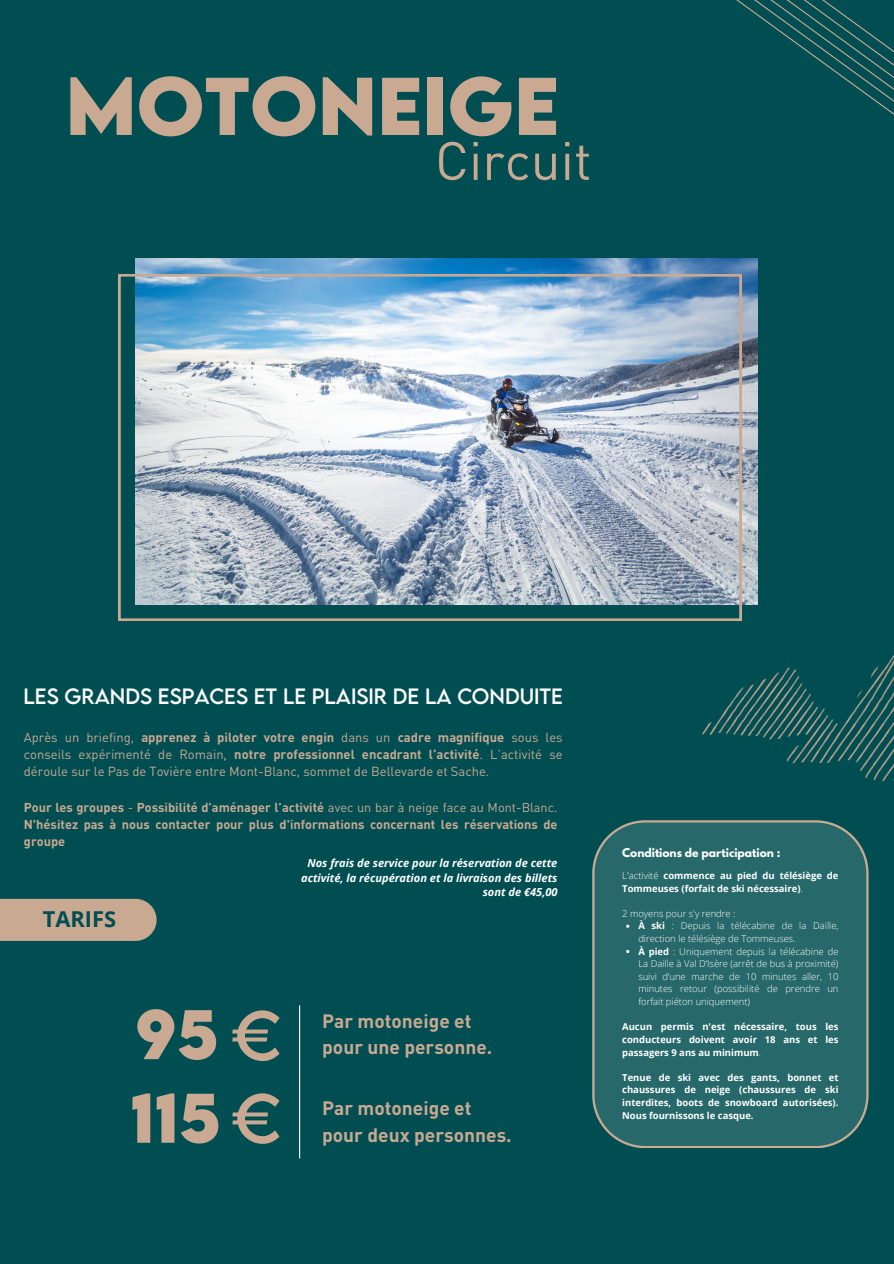
<style>
.page{position:relative;width:894px;height:1264px;background:#fff}
.page>*{position:absolute;margin:0;border:0;box-sizing:border-box;transform-origin:0 0}
.t1{font:700 72.6px "LEMONMILK";color:#c9a992}
.t2{font:700 62.25px "LEMONMILK";color:#c9a992}
.t3{font:53.1px "DIN Pro";color:#c9a992}
.t4{font:700 21.9px "Open Sans";color:#004e52}
.t5{font:19.65px "LEMONMILK";letter-spacing:.115em;color:#fff}
.t6{font:700 19.2px "DIN Pro";color:#c9a992}
.t7{font:12.9px/17.2px "DIN Pro";color:#c9a992;text-align:justify}
.t8{font:700 12.75px/17px "DIN Pro";color:#c9a992;text-align:justify}
.t9{font:italic 700 11.1px/14.7px "Open Sans";color:#fff;text-align:right}
.t10{font:700 10.65px "League Spartan";color:#fff}
.t11{font:700 9.45px/12.6px "Open Sans";color:#fff;text-align:justify}
.t12{font:300 9.45px/12.6px "Open Sans";color:#fff}
.s1{font-weight:700}
.s2{font-weight:400}
.s3{font-weight:400;font-size:62.1px}
.s4{font-weight:300}
</style>
<div class="page">
<div style="left:0;top:0;width:893px;height:1263px;background:#004e52"></div>
<div style="left:592px;top:820px;width:275px;height:327px;background:#27686a"></div>
<div style="left:0;top:898px;width:156px;height:42px;background:#c9a992"></div>
<hr style="left:299px;top:1005px;width:1px;height:153px;background:#fff">
<img style="left:136px;top:258px;width:621px;height:343px">
<svg style="left:626px;top:949px;width:3px;height:4px"></svg>
<img style="left:118px;top:274px;width:623px;height:346px">
<img style="left:702px;top:601px;width:191px;height:246px">
<svg style="left:736px;top:0;width:157px;height:114px"></svg>
<h3 class="t1" style="left:65px;top:56px;width:495px">MOTONEIGE</h3>
<p class="t3" style="left:435px;top:127px;width:158px">Circuit</p>
<p class="t5" style="left:24px;top:683px;width:538px">LES GRANDS ESPACES ET LE PLAISIR DE LA CONDUITE</p>
<p class="t7" style="left:24px;top:728px;width:540px">Après un briefing, <span class="s1">apprenez à piloter votre engin</span> dans un <span class="s1">cadre magnifique</span> sous les conseils expérimenté de Romain, <span class="s1">notre professionnel encadrant l’activité</span>. L’activité se déroule sur le Pas de Tovière entre Mont-Blanc, sommet de Bellevarde et Sache.</p>
<p class="t8" style="left:24px;top:798px;width:535px">Pour les groupes <span class="s2">-</span> Possibilité d’aménager l’activité <span class="s2">avec un bar à neige face au Mont-Blanc.<br></span>N'hésitez pas à nous contacter pour plus d'informations concernant les réservations de groupe</p>
<p class="t4" style="left:43px;top:903px;width:75px">TARIFS</p>
<p class="t9" style="left:301px;top:855px;width:258px">Nos frais de service pour la réservation de cette activité, la récupération et la livraison des billets sont de €45,00</p>
<p class="t2" style="left:135px;top:991px;width:148px">95<span class="s2">€</span></p>
<h2 class="t2" style="left:130px;top:1075px;width:153px">115 <span class="s3">€</span></h2>
<h4 class="t6" style="left:322px;top:1008px;width:151px">Par motoneige et</h4>
<h4 class="t6" style="left:322px;top:1034px;width:171px">pour une personne.</h4>
<h6 class="t6" style="left:322px;top:1095px;width:151px">Par motoneige et</h6>
<h6 class="t6" style="left:322px;top:1122px;width:191px">pour deux personnes.</h6>
<h5 class="t10" style="left:622px;top:847px;width:160px">Conditions de participation :</h5>
<p class="t11" style="left:622px;top:869px;width:218px"><span class="s4">L'activité</span> commence au pied du télésiège de<br>Tommeuses (forfait de ski nécessaire)<span class="s4">.</span></p>
<p class="t12" style="left:622px;top:906px;width:115px">2 moyens pour s'y rendre :</p>
<p class="t12" style="left:638px;top:919px;width:202px"><span class="s1">À ski</span> : Depuis la télécabine de la Daille, direction le télésiège de Tommeuses.</p>
<p class="t12" style="left:638px;top:944px;width:202px;text-align:justify"><span class="s1">À pied</span> : Uniquement depuis la télécabine de La Daille à Val D’Isère (arrêt de bus à proximité) suivi d’une marche de 10 minutes aller, 10 minutes retour (possibilité de prendre un forfait piéton uniquement)</p>
<p class="t11" style="left:622px;top:1020px;width:218px">Aucun permis n'est nécessaire, tous les conducteurs doivent avoir 18 ans et les passagers 9 ans au minimum<span class="s4">.</span></p>
<p class="t11" style="left:622px;top:1070px;width:218px">Tenue de ski avec des gants, bonnet et chaussures de neige (chaussures de ski interdites, boots de snowboard autorisées).<br>Nous fournissons le casque.</p>
</div>
